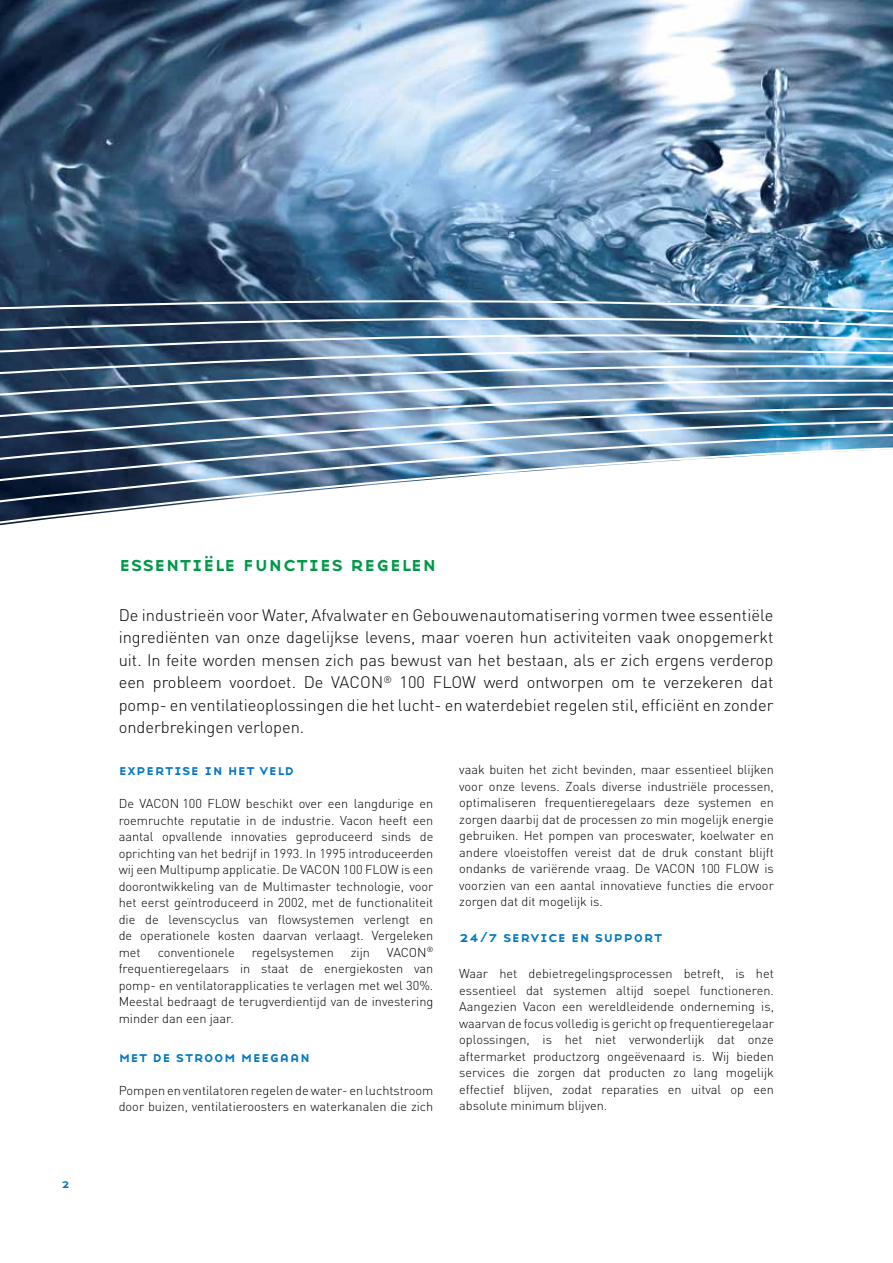
<style>
.page{position:relative;width:893px;height:1263px;background:#fff}
.page>*{position:absolute;margin:0;border:0;box-sizing:border-box;transform-origin:0 0}
.t1{font:21px "Base Nine SC";color:#00984a}
.t2{font:300 16.5px/22.5px "DIN Pro";color:#000;text-align:justify}
.t3{font:15px "Base Nine SC";letter-spacing:.01em;color:#0077c1}
.t4{font:300 12.75px/16.5px "DIN Pro";color:#000;text-align:justify}
.t5{font:12.75px "Base Nine SC";color:#0077c1}
</style>
<div class="page">
<img style="left:0;top:0;width:893px;height:526px">
<p class="t5" style="left:62px;top:1174px;width:10px">2</p>
<h1 class="t1" style="left:119px;top:549px;width:319px">essentiële functies regelen</h1>
<p class="t2" style="left:119px;top:602px;width:656px">De industrieën voor Water, Afvalwater en Gebouwenautomatisering vormen twee essentiële ingrediënten van onze dagelijkse levens, maar voeren hun activiteiten vaak onopgemerkt uit. In feite worden mensen zich pas bewust van het bestaan, als er zich ergens verderop een probleem voordoet. De VACON<sup>®</sup> 100 Flow</p>
<p class="t2" style="left:119px;top:669px;width:656px;text-indent:365px">werd ontworpen om te verzekeren dat pomp- en ventilatieoplossingen die het lucht- en waterdebiet regelen stil, efficiënt en zonder onderbrekingen verlopen.</p>
<p class="t3" style="left:119px;top:759px;width:177px">expertise in het veld</p>
<p class="t4" style="left:119px;top:794px;width:316px">De VACON 100 FLOW beschikt over een langdurige en roemruchte reputatie in de industrie. Vacon heeft een aantal opvallende innovaties geproduceerd sinds de oprichting van het bedrijf in 1993. In 1995 introduceerden wij een Multipump applicatie. De VACON 100 Flow is een doorontwikkeling van de Multimaster technologie, voor het eerst geïntroduceerd in 2002, met de functionaliteit die de levenscyclus van flowsystemen verlengt en de operationele kosten daarvan verlaagt. Vergeleken met</p>
<p class="t4" style="left:459px;top:760px;width:316px">vaak buiten het zicht bevinden, maar essentieel blijken voor onze levens. Zoals diverse industriële processen, optimaliseren frequentieregelaars deze systemen en zorgen daarbij dat de processen zo min mogelijk energie gebruiken. Het pompen van proceswater, koelwater en andere vloeistoffen vereist dat de druk constant blijft ondanks de variërende vraag. De VACON 100 Flow is voorzien van een aantal innovatieve functies die ervoor zorgen dat dit mogelijk is.</p>
<p class="t3" style="left:459px;top:926px;width:205px">24/7 service en support</p>
<p class="t4" style="left:459px;top:964px;width:316px">Waar het debietregelingsprocessen betreft, is het essentieel dat systemen altijd soepel functioneren.<br>Aangezien Vacon een wereldleidende onderneming is, waarvan de focus volledig is gericht op frequentieregelaar oplossingen, is het niet verwonderlijk dat onze aftermarket productzorg ongeëvenaard is. Wij bieden services die zorgen dat producten zo lang mogelijk effectief blijven, zodat reparaties en uitval op een absolute minimum blijven.</p>
<p class="t4" style="left:119px;top:942px;width:316px;text-indent:268px">VACON<sup>® </sup>frequentieregelaars in staat de energiekosten van pomp- en ventilatorapplicaties te verlagen met wel 30%.<br>Meestal bedraagt de terugverdientijd van de investering minder dan een jaar.</p>
<p class="t3" style="left:119px;top:1046px;width:193px">met de stroom meegaan</p>
<p class="t4" style="left:119px;top:1080px;width:316px">Pompen en ventilatoren regelen de water- en luchtstroom door buizen, ventilatieroosters en waterkanalen die zich</p>
<p class="t4" style="left:158px;top:942px;width:79px">conventionele</p>
<p class="t4" style="left:252px;top:942px;width:84px">regelsystemen</p>
<p class="t4" style="left:351px;top:942px;width:21px">zijn</p>
</div>
